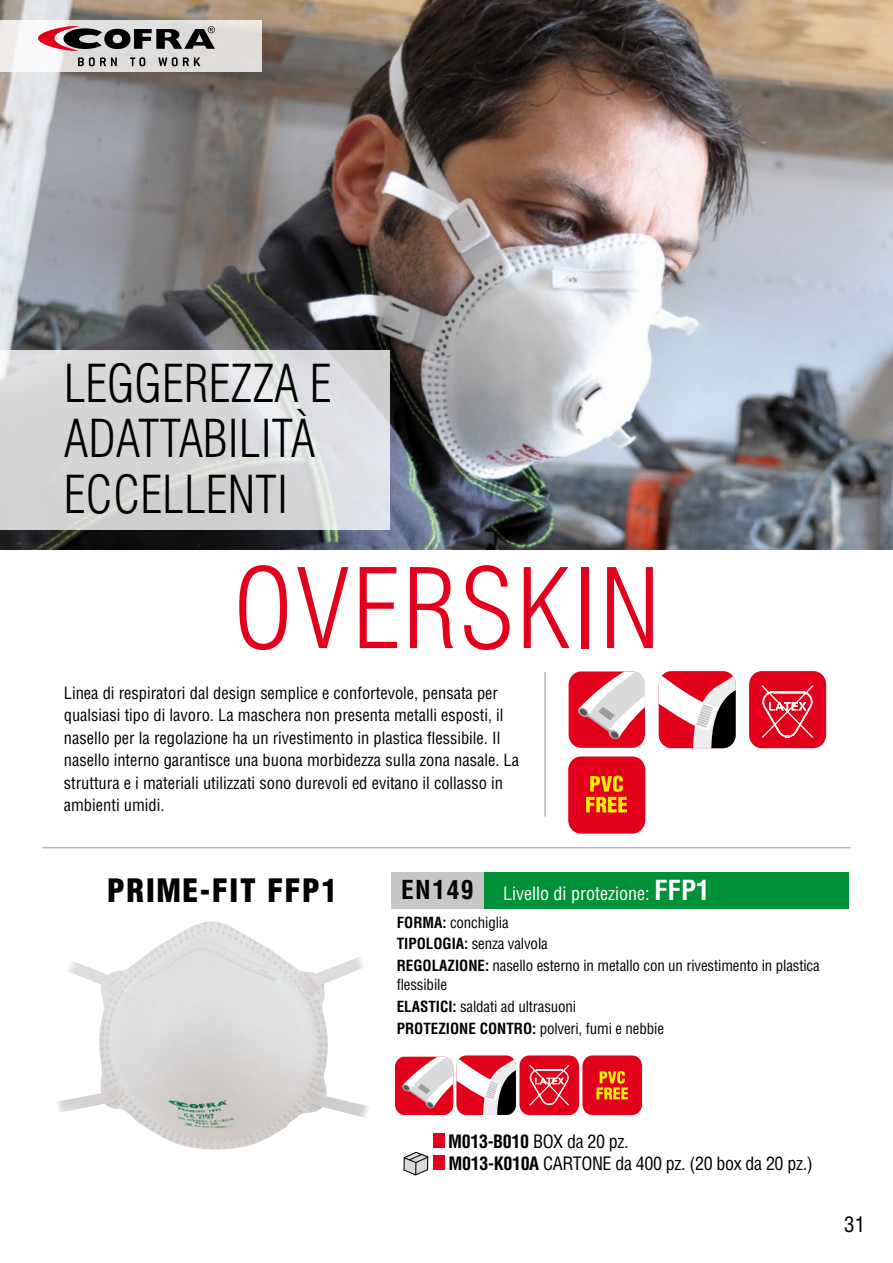
<style>
.page{position:relative;width:893px;height:1263px;background:#fff}
.page>*{position:absolute;margin:0;border:0;box-sizing:border-box;transform-origin:0 0}
.t1{font:300 condensed 108px "Helvetica LT Std";letter-spacing:.025em;color:#e2001a}
.t2{font:300 condensed 51px/55.5px "Helvetica LT Std";color:#000}
.t3{font:900 condensed 31.5px "Helvetica LT Std";letter-spacing:.055em;color:#000}
.t4{font:condensed 21px "Helvetica LT Std";color:#000}
.t5{font:condensed 18px/22.2px "Helvetica LT Std";letter-spacing:-.02em;color:#000}
.t6{font:condensed 18px "Helvetica LT Std";color:#fff}
.t7{font:condensed 16.5px/22.5px "Helvetica LT Std";color:#000}
.t8{font:condensed 15px/21.6px "Helvetica LT Std";letter-spacing:-.01em;color:#000}
.s1{font-weight:700;font-size:25.5px;color:#000}
.s2{font-weight:700;font-size:27px}
.s3{font-weight:700}
</style>
<div class="page">
<img style="left:0;top:0;width:893px;height:549px">
<svg style="left:0;top:21px;width:261px;height:51px;fill:#e1dfdf"></svg>
<svg style="left:38px;top:26px;width:203px;height:25px"></svg>
<svg style="left:78px;top:57px;width:67px;height:9px"></svg>
<svg style="left:156px;top:57px;width:47px;height:9px"></svg>
<hr style="left:42px;top:847px;width:809px;height:1px;background:#b1b3b4">
<hr style="left:544px;top:672px;width:2px;height:144px;background:#b1b3b4">
<svg style="left:0;top:351px;width:390px;height:179px;fill:#d6d6d7"></svg>
<div style="left:391px;top:872px;width:93px;height:36px;background:#c6c7c8"></div>
<div style="left:484px;top:872px;width:365px;height:36px;background:#009037"></div>
<img style="left:57px;top:921px;width:312px;height:229px">
<div style="left:395px;top:1057px;width:58px;height:58px;background:#e2001a;border-radius:10px"></div>
<svg style="left:402px;top:1055px;width:114px;height:60px"></svg>
<div style="left:519px;top:1055px;width:60px;height:60px;background:#e2001a;border-radius:10px"></div>
<svg style="left:529px;top:1065px;width:41px;height:41px"></svg>
<div style="left:582px;top:1055px;width:60px;height:60px;background:#e2001a;border-radius:10px"></div>
<svg style="left:596px;top:1071px;width:32px;height:28px"></svg>
<div style="left:433px;top:1133px;width:11px;height:15px;background:#e2001a"></div>
<svg style="left:403px;top:1151px;width:26px;height:25px"></svg>
<div style="left:433px;top:1155px;width:11px;height:15px;background:#e2001a"></div>
<div style="left:569px;top:671px;width:76px;height:77px;background:#e2001a;border-radius:13px"></div>
<svg style="left:577px;top:671px;width:68px;height:69px"></svg>
<svg style="left:659px;top:671px;width:77px;height:77px"></svg>
<div style="left:749px;top:671px;width:77px;height:77px;background:#e2001a;border-radius:13px"></div>
<svg style="left:761px;top:685px;width:53px;height:53px"></svg>
<div style="left:568px;top:756px;width:77px;height:78px;background:#e2001a;border-radius:13px"></div>
<svg style="left:586px;top:776px;width:41px;height:36px"></svg>
<h2 class="t2" style="left:64px;top:355px;width:269px">LEGGEREZZA E<br>ADATTABILITÀ<br>ECCELLENTI</h2>
<h1 class="t1" style="left:233px;top:542px;width:428px">OVERSKIN</h1>
<p class="t7" style="left:64px;top:681px;width:457px">Linea di respiratori dal design semplice e confortevole, pensata per qualsiasi tipo di lavoro. La maschera non presenta metalli esposti, il nasello per la regolazione ha un rivestimento in plastica flessibile. Il nasello interno garantisce una buona morbidezza sulla zona nasale. La struttura e i materiali utilizzati sono durevoli ed evitano il collasso in ambienti umidi.</p>
<h3 class="t3" style="left:107px;top:870px;width:232px">PRIME-FIT FFP1</h3>
<p class="t6" style="left:401px;top:882px;width:310px"><span class="s1">EN149</span> Livello di protezione: <span class="s2">FFP1</span></p>
<p class="t8" style="left:397px;top:911px;width:424px"><span class="s3">FORMA:</span> conchiglia<br><span class="s3">TIPOLOGIA:</span> senza valvola<br><span class="s3">REGOLAZIONE:</span> nasello esterno in metallo con un rivestimento in plastica</p>
<p class="t8" style="left:397px;top:974px;width:269px">flessibile<br><span class="s3">ELASTICI:</span> saldati ad ultrasuoni<br><span class="s3">PROTEZIONE CONTRO:</span> polveri, fumi e nebbie</p>
<p class="t5" style="left:448px;top:1130px;width:366px"><span class="s3">M013-B010</span> BOX da 20 pz.<br><span class="s3">M013-K010A</span> CARTONE da 400 pz. (20 box da 20 pz.)</p>
<p class="t4" style="left:844px;top:1211px;width:22px">31</p>
</div>
